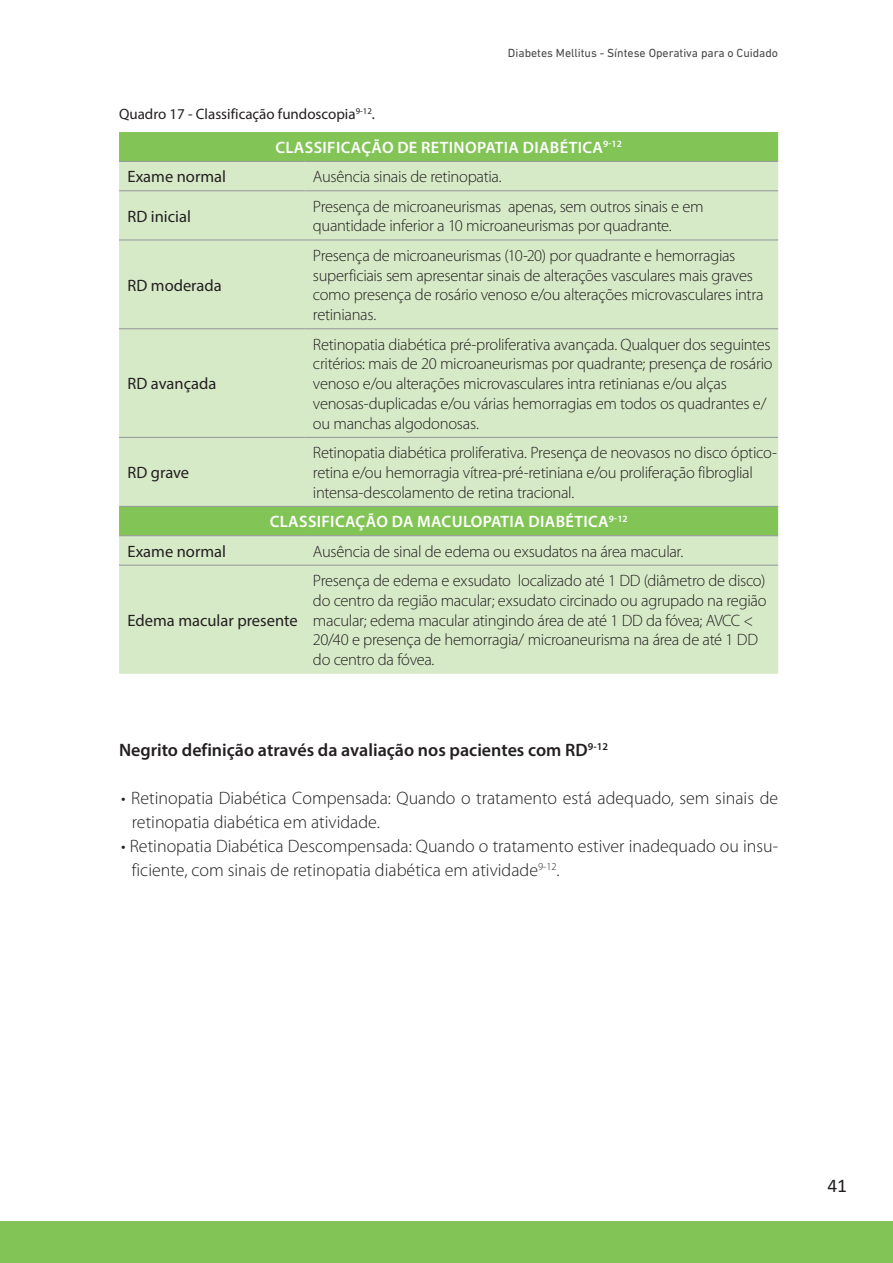
<style>
.page{position:relative;width:893px;height:1263px;background:#fff}
.page>*{position:absolute;margin:0;border:0;box-sizing:border-box;transform-origin:0 0}
.t1{font:19.5px "Calibri";color:#231f20}
.t2{font:300 18px/24px "Myriad Pro";color:#231f20}
.t3{font:600 18px "Myriad Pro";color:#231f20}
.t4{font:300 16.5px/19.8px "Myriad Pro";letter-spacing:-.02em;color:#231f20}
.t5{font:600 16.5px "Myriad Pro";letter-spacing:.02em;color:#fff}
.t6{font:16.5px "Myriad Pro";color:#231f20}
.t7{font:15px "Myriad Pro";color:#231f20}
.t8{font:12px "DIN Next LT Pro";color:#464748}
</style>
<div class="page">
<div style="left:0;top:1222px;width:893px;height:41px;background:#82c556"></div>
<div style="left:119px;top:132px;width:659px;height:29px;background:#82c556"></div>
<svg style="left:119px;top:162px;width:659px;height:512px;background:#d2e7c1"></svg>
<hr style="left:119px;top:161px;width:185px;height:1px;background:#939598">
<hr style="left:304px;top:161px;width:474px;height:1px;background:#939598">
<hr style="left:119px;top:190px;width:185px;height:1px;background:#939598">
<hr style="left:304px;top:190px;width:474px;height:1px;background:#939598">
<hr style="left:119px;top:240px;width:185px;height:1px;background:#939598">
<hr style="left:304px;top:240px;width:474px;height:1px;background:#939598">
<hr style="left:119px;top:328px;width:185px;height:1px;background:#939598">
<hr style="left:304px;top:328px;width:474px;height:1px;background:#939598">
<hr style="left:119px;top:437px;width:185px;height:1px;background:#939598">
<hr style="left:304px;top:437px;width:474px;height:1px;background:#939598">
<hr style="left:119px;top:506px;width:185px;height:1px;background:#939598">
<hr style="left:304px;top:506px;width:474px;height:1px;background:#939598">
<hr style="left:119px;top:535px;width:185px;height:1px;background:#939598">
<hr style="left:304px;top:535px;width:474px;height:1px;background:#939598">
<hr style="left:119px;top:565px;width:185px;height:1px;background:#939598">
<hr style="left:304px;top:565px;width:474px;height:1px;background:#939598">
<p class="t7" style="left:119px;top:105px;width:257px">Quadro 17 - Classificação fundoscopia<sup>9-12</sup>.</p>
<p class="t8" style="left:508px;top:46px;width:272px">Diabetes Mellitus - Síntese Operativa para o Cuidado</p>
<p class="t5" style="left:275px;top:137px;width:348px">CLASSIFICAÇÃO DE RETINOPATIA DIABÉTICA<sup>9-12</sup></p>
<p class="t6" style="left:128px;top:167px;width:100px">Exame normal</p>
<p class="t4" style="left:313px;top:167px;width:190px">Ausência sinais de retinopatia.</p>
<p class="t6" style="left:128px;top:206px;width:65px">RD inicial</p>
<p class="t4" style="left:313px;top:196px;width:392px">Presença de microaneurismas apenas, sem outros sinais e em quantidade inferior a 10 microaneurismas por quadrante.</p>
<p class="t6" style="left:128px;top:275px;width:96px">RD moderada</p>
<p class="t6" style="left:128px;top:374px;width:90px">RD avançada</p>
<p class="t6" style="left:128px;top:462px;width:63px">RD grave</p>
<p class="t4" style="left:313px;top:245px;width:452px">Presença de microaneurismas (10-20) por quadrante e hemorragias superficiais sem apresentar sinais de alterações vasculares mais graves como presença de rosário venoso e/ou alterações microvasculares intra retinianas.</p>
<p class="t4" style="left:313px;top:334px;width:461px">Retinopatia diabética pré-proliferativa avançada. Qualquer dos seguintes critérios: mais de 20 microaneurismas por quadrante; presença de rosário venoso e/ou alterações microvasculares intra retinianas e/ou alças venosas-duplicadas e/ou várias hemorragias em todos os quadrantes e/ ou manchas algodonosas.</p>
<p class="t4" style="left:313px;top:443px;width:465px">Retinopatia diabética proliferativa. Presença de neovasos no disco óptico&shy;retina e/ou hemorragia vítrea-pré-retiniana e/ou proliferação fibroglial intensa-descolamento de retina tracional.</p>
<p class="t5" style="left:270px;top:511px;width:359px">CLASSIFICAÇÃO DA MACULOPATIA DIABÉTICA<sup>9-12</sup></p>
<p class="t6" style="left:128px;top:541px;width:100px">Exame normal</p>
<p class="t4" style="left:313px;top:541px;width:372px">Ausência de sinal de edema ou exsudatos na área macular.</p>
<p class="t6" style="left:128px;top:610px;width:172px">Edema macular presente</p>
<p class="t4" style="left:313px;top:570px;width:455px">Presença de edema e exsudato localizado até 1 DD (diâmetro de disco) do centro da região macular; exsudato circinado ou agrupado na região macular; edema macular atingindo área de até 1 DD da fóvea; AVCC &lt; 20/40 e presença de hemorragia/ microaneurisma na área de até 1 DD do centro da fóvea.</p>
<p class="t3" style="left:119px;top:739px;width:490px">Negrito definição através da avaliação nos pacientes com RD<sup>9-12</sup></p>
<p class="t2" style="left:132px;top:786px;width:648px;text-indent:-11px">• Retinopatia Diabética Compensada: Quando o tratamento está adequado, sem sinais de retinopatia diabética em atividade.</p>
<p class="t2" style="left:132px;top:834px;width:648px;text-indent:-11px">• Retinopatia Diabética Descompensada: Quando o tratamento estiver inadequado ou insu&shy;ficiente, com sinais de retinopatia diabética em atividade<sup>9-12</sup>.</p>
<p class="t1" style="left:827px;top:1172px;width:21px">41</p>
</div>
